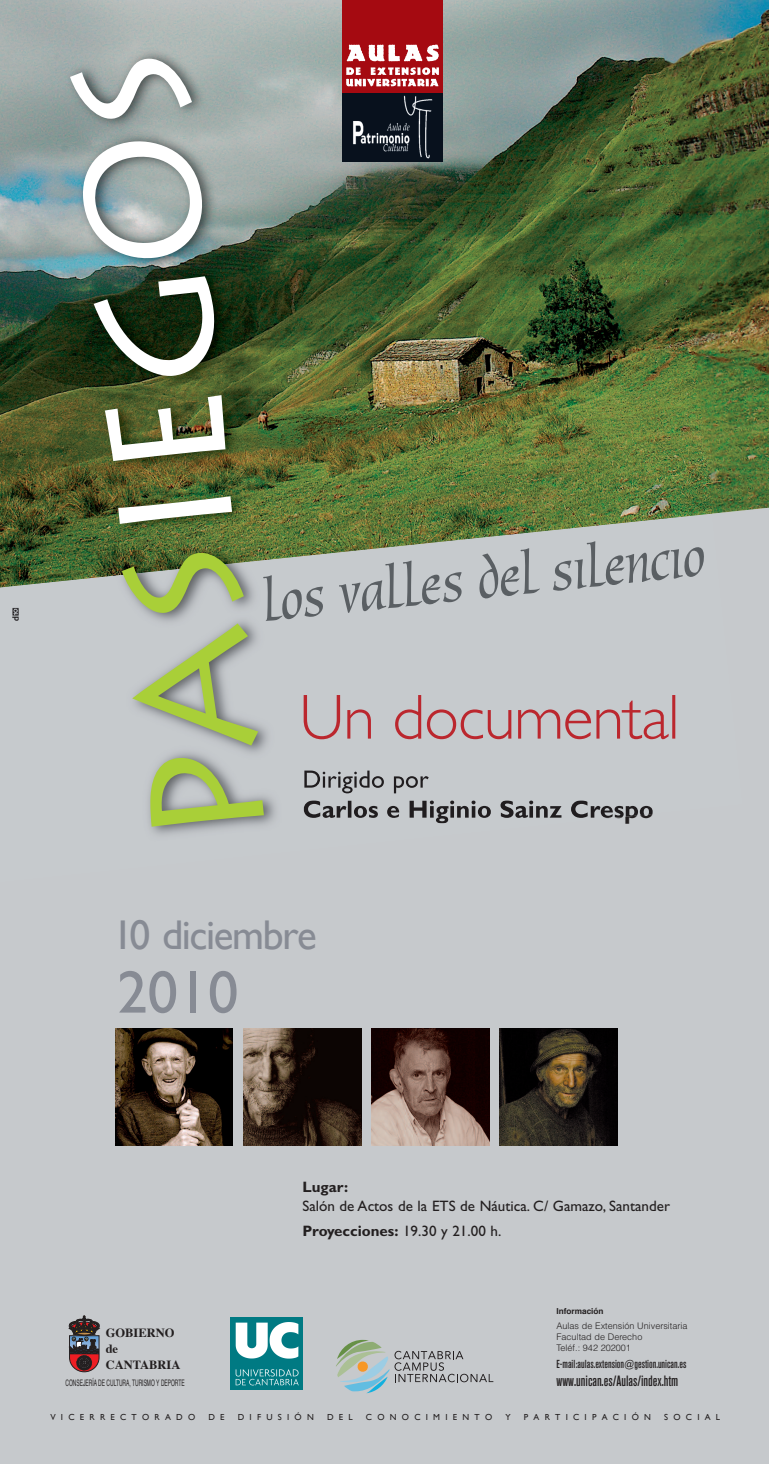
<style>
.page{position:relative;width:769px;height:1464px;background:#fff}
.page>*{position:absolute;margin:0;border:0;box-sizing:border-box;transform-origin:0 0}
.t1{font:161.26px "Lithos Pro";color:#fff}
.t2{font:60.38px "Gill Sans";color:#878b94}
.t3{font:41.48px "Gill Sans";letter-spacing:-.035em;color:#878b94}
.t4{font:15.05px/25.6px "Gill Sans";color:#231f20}
.t5{font:700 15.05px "Gill Sans";color:#231f20}
.t6{font:500 condensed 14.79px "Akzidenz Grotesk BE";color:#231f20}
.t7{font:700 12.51px/16.2px "Times";color:#231f20}
.t8{font:500 condensed 11.55px "Akzidenz Grotesk BE";color:#231f20}
.t9{font:300 9.01px/10.8px "Helvetica";color:#231f20}
.t10{font:8.92px "Helvetica";color:#231f20;scale:.55 1}
.t11{font:8.75px "Gill Sans";letter-spacing:.6em;color:#231f20}
.t12{font:700 8.22px "Helvetica";color:#231f20}
.s1{color:#a9cf38}
.s2{font-weight:700}
</style>
<div class="page">
<div style="left:0;top:475px;width:769px;height:988px;background:#c6c9cc"></div>
<img style="left:712px;top:0;width:57px;height:513px">
<img style="left:230px;top:1317px;width:73px;height:72px">
<svg style="left:69px;top:1315px;width:30px;height:56px;background:#664c51"></svg>
<img style="left:116px;top:1028px;width:117px;height:117px">
<img style="left:244px;top:1028px;width:117px;height:117px">
<img style="left:372px;top:1028px;width:117px;height:117px">
<img style="left:15px;top:513px;width:702px;height:322px">
<img style="left:0;top:0;width:712px;height:588px">
<img style="left:344px;top:92px;width:93px;height:69px">
<img style="left:347px;top:44px;width:90px;height:18px">
<img style="left:346px;top:67px;width:47px;height:8px">
<img style="left:346px;top:79px;width:35px;height:8px">
<svg style="left:12px;top:607px;width:6px;height:13px"></svg>
<img style="left:263px;top:575px;width:60px;height:46px">
<img style="left:339px;top:560px;width:123px;height:53px">
<img style="left:479px;top:548px;width:61px;height:51px">
<img style="left:553px;top:541px;width:152px;height:50px">
<img style="left:304px;top:695px;width:329px;height:44px">
<img style="left:304px;top:770px;width:125px;height:23px">
<img style="left:304px;top:800px;width:210px;height:23px">
<img style="left:500px;top:1028px;width:117px;height:117px">
<svg style="left:336px;top:1339px;width:157px;height:54px"></svg>
<h1 class="t1" style="left:117px;top:854px;width:803px;rotate:-96deg"><span class="s1">PAS</span>IEGOS</h1>
<h3 class="t3" style="left:112px;top:910px;width:206px">10 diciembre</h3>
<h2 class="t2" style="left:117px;top:957px;width:122px">2010</h2>
<p class="t5" style="left:302px;top:1181px;width:47px">Lugar:</p>
<p class="t4" style="left:302px;top:1194px;width:369px">Salón de Actos de la ETS de Náutica. C/ Gamazo, Santander<br><span class="s2">Proyecciones:</span> 19.30 y 21.00 h.</p>
<p class="t12" style="left:556px;top:1307px;width:49px">Información</p>
<p class="t9" style="left:556px;top:1320px;width:132px">Aulas de Extensión Universitaria<br>Facultad de Derecho<br>Teléf.: 942 202001</p>
<p class="t8" style="left:556px;top:1360px;width:131px">E-mail:aulas.extension@gestion.unican.es</p>
<p class="t6" style="left:556px;top:1375px;width:123px">www.unican.es/Aulas/index.htm</p>
<p class="t7" style="left:106px;top:1325px;width:76px">GOBIERNO de<br>CANTABRIA</p>
<p class="t10" style="left:66px;top:1379px;width:218px">CONSEJERÍA DE CULTURA, TURISMO Y DEPORTE</p>
<p class="t11" style="left:50px;top:1412px;width:146px">VICERRECTORADO</p>
<p class="t11" style="left:208px;top:1412px;width:18px">D E</p>
<p class="t11" style="left:238px;top:1412px;width:78px">DIFUSIÓN</p>
<p class="t11" style="left:327px;top:1412px;width:27px">DEL</p>
<p class="t11" style="left:366px;top:1412px;width:128px">CONOCIMIENTO</p>
<p class="t11" style="left:505px;top:1412px;width:7px">Y</p>
<p class="t11" style="left:524px;top:1412px;width:129px">PARTICIPACIÓN</p>
<p class="t11" style="left:664px;top:1412px;width:57px">SOCIAL</p>
</div>
